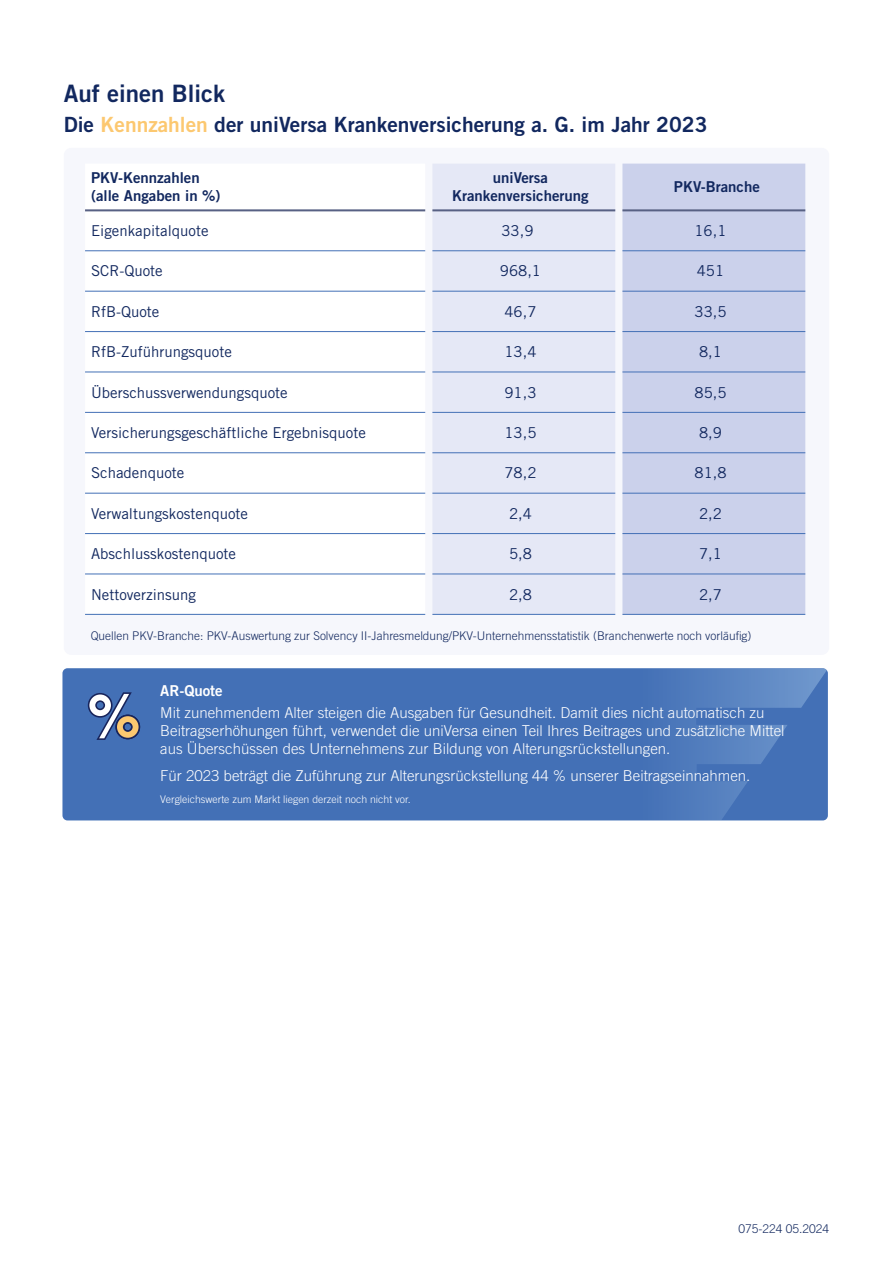
<style>
.page{position:relative;width:893px;height:1263px;background:#fff}
.page>*{position:absolute;margin:0;border:0;box-sizing:border-box;transform-origin:0 0}
.t1{font:24px "Trade Gothic LT Std Bd 2";color:#12285f}
.t2{font:21px "Trade Gothic LT Std Bd 2";color:#12285f}
.t3{font:300 15px/18px "Trade Gothic LT Std";color:#fff}
.t4{font:15px "Trade Gothic LT Std";color:#12285f}
.t5{font:15px/18px "Trade Gothic LT Std Bd 2";color:#12285f}
.t6{font:15px "Trade Gothic LT Std Bd 2";color:#fff}
.t7{font:300 12px "Trade Gothic LT Std";color:#12285f}
.t8{font:300 10.5px "Trade Gothic LT Std";color:#fff}
.s1{color:#fcc870}
</style>
<div class="page">
<div style="left:62px;top:668px;width:766px;height:152px;background:#4370b6;border-radius:5px"></div>
<svg style="left:279px;top:668px;width:549px;height:152px"></svg>
<svg style="left:88px;top:692px;width:52px;height:48px"></svg>
<div style="left:64px;top:148px;width:765px;height:507px;background:#f6f7fc;border-radius:7px"></div>
<div style="left:85px;top:211px;width:340px;height:403px;background:#fff"></div>
<div style="left:432px;top:164px;width:183px;height:450px;background:#e5e8f6"></div>
<div style="left:622px;top:164px;width:183px;height:450px;background:#cbd1eb"></div>
<hr style="left:85px;top:209px;width:340px;height:2px;background:#586184">
<hr style="left:432px;top:209px;width:183px;height:2px;background:#586184">
<hr style="left:622px;top:209px;width:183px;height:2px;background:#586184">
<hr style="left:85px;top:250px;width:340px;height:1px;background:#4370b6">
<hr style="left:432px;top:250px;width:183px;height:1px;background:#4370b6">
<hr style="left:622px;top:250px;width:183px;height:1px;background:#4370b6">
<hr style="left:85px;top:291px;width:340px;height:1px;background:#4370b6">
<hr style="left:432px;top:291px;width:183px;height:1px;background:#4370b6">
<hr style="left:622px;top:291px;width:183px;height:1px;background:#4370b6">
<hr style="left:85px;top:331px;width:340px;height:1px;background:#4370b6">
<hr style="left:85px;top:372px;width:340px;height:1px;background:#4370b6">
<hr style="left:85px;top:412px;width:340px;height:1px;background:#4370b6">
<hr style="left:85px;top:452px;width:340px;height:1px;background:#4370b6">
<hr style="left:85px;top:493px;width:340px;height:1px;background:#4370b6">
<hr style="left:85px;top:533px;width:340px;height:1px;background:#4370b6">
<hr style="left:85px;top:574px;width:340px;height:1px;background:#4370b6">
<hr style="left:432px;top:331px;width:183px;height:1px;background:#4370b6">
<hr style="left:432px;top:372px;width:183px;height:1px;background:#4370b6">
<hr style="left:432px;top:412px;width:183px;height:1px;background:#4370b6">
<hr style="left:432px;top:452px;width:183px;height:1px;background:#4370b6">
<hr style="left:432px;top:493px;width:183px;height:1px;background:#4370b6">
<hr style="left:432px;top:533px;width:183px;height:1px;background:#4370b6">
<hr style="left:432px;top:574px;width:183px;height:1px;background:#4370b6">
<hr style="left:622px;top:331px;width:183px;height:1px;background:#4370b6">
<hr style="left:622px;top:372px;width:183px;height:1px;background:#4370b6">
<hr style="left:622px;top:412px;width:183px;height:1px;background:#4370b6">
<hr style="left:622px;top:452px;width:183px;height:1px;background:#4370b6">
<hr style="left:622px;top:493px;width:183px;height:1px;background:#4370b6">
<hr style="left:622px;top:533px;width:183px;height:1px;background:#4370b6">
<hr style="left:622px;top:574px;width:183px;height:1px;background:#4370b6">
<hr style="left:85px;top:614px;width:340px;height:1px;background:#4370b6">
<hr style="left:432px;top:614px;width:183px;height:1px;background:#4370b6">
<hr style="left:622px;top:614px;width:183px;height:1px;background:#4370b6">
<h1 class="t1" style="left:64px;top:79px;width:163px">Auf einen Blick</h1>
<h2 class="t2" style="left:64px;top:112px;width:645px">Die <span class="s1">Kennzahlen</span> der uniVersa Krankenversicherung a. G. im Jahr 2023</h2>
<p class="t5" style="left:91px;top:169px;width:131px">PKV-Kennzahlen (alle Angaben in %)</p>
<p class="t5" style="left:452px;top:169px;width:138px;text-align:center">uniVersa<br>Krankenversicherung</p>
<p class="t5" style="left:674px;top:178px;width:88px">PKV-Branche</p>
<p class="t4" style="left:91px;top:222px;width:119px">Eigenkapitalquote</p>
<p class="t4" style="left:501px;top:222px;width:34px">33,9</p>
<p class="t4" style="left:694px;top:222px;width:34px">16,1</p>
<p class="t4" style="left:91px;top:262px;width:73px">SCR-Quote</p>
<p class="t4" style="left:500px;top:262px;width:43px">968,1</p>
<p class="t4" style="left:697px;top:262px;width:29px">451</p>
<p class="t4" style="left:91px;top:302px;width:70px">RfB-Quote</p>
<p class="t4" style="left:504px;top:302px;width:34px">46,7</p>
<p class="t4" style="left:694px;top:302px;width:34px">33,5</p>
<p class="t4" style="left:91px;top:343px;width:142px">RfB-Zuführungsquote</p>
<p class="t4" style="left:504px;top:343px;width:34px">13,4</p>
<p class="t4" style="left:699px;top:343px;width:24px">8,1</p>
<p class="t4" style="left:91px;top:383px;width:198px">Überschussverwendungsquote</p>
<p class="t4" style="left:504px;top:383px;width:34px">91,3</p>
<p class="t4" style="left:694px;top:383px;width:34px">85,5</p>
<p class="t4" style="left:91px;top:424px;width:276px">Versicherungsgeschäftliche Ergebnisquote</p>
<p class="t4" style="left:504px;top:424px;width:34px">13,5</p>
<p class="t4" style="left:699px;top:424px;width:24px">8,9</p>
<p class="t4" style="left:91px;top:464px;width:95px">Schadenquote</p>
<p class="t4" style="left:504px;top:464px;width:34px">78,2</p>
<p class="t4" style="left:694px;top:464px;width:34px">81,8</p>
<p class="t4" style="left:91px;top:504px;width:158px">Verwaltungskostenquote</p>
<p class="t4" style="left:509px;top:504px;width:24px">2,4</p>
<p class="t4" style="left:699px;top:504px;width:24px">2,2</p>
<p class="t4" style="left:91px;top:545px;width:147px">Abschlusskostenquote</p>
<p class="t4" style="left:509px;top:545px;width:24px">5,8</p>
<p class="t4" style="left:699px;top:545px;width:24px">7,1</p>
<p class="t4" style="left:91px;top:585px;width:106px">Nettoverzinsung</p>
<p class="t4" style="left:509px;top:585px;width:24px">2,8</p>
<p class="t4" style="left:699px;top:585px;width:24px">2,7</p>
<p class="t7" style="left:91px;top:629px;width:662px">Quellen PKV-Branche: PKV-Auswertung zur Solvency II-Jahresmeldung/PKV-Unternehmensstatistik (Branchenwerte noch vorläufig)</p>
<p class="t6" style="left:160px;top:681px;width:64px">AR-Quote</p>
<p class="t3" style="left:160px;top:704px;width:626px">Mit zunehmendem Alter steigen die Ausgaben für Gesundheit. Damit dies nicht automatisch zu<br>Beitragserhöhungen führt, verwendet die uniVersa einen Teil Ihres Beitrages und zusätzliche Mittel aus Überschüssen des Unternehmens zur Bildung von Alterungsrückstellungen.</p>
<p class="t3" style="left:160px;top:767px;width:592px">Für 2023 beträgt die Zuführung zur Alterungsrückstellung 44 % unserer Beitragseinnahmen.</p>
<p class="t8" style="left:160px;top:793px;width:252px">Vergleichswerte zum Markt liegen derzeit noch nicht vor.</p>
<p class="t7" style="left:738px;top:1222px;width:92px">075-224 05.2024</p>
</div>
